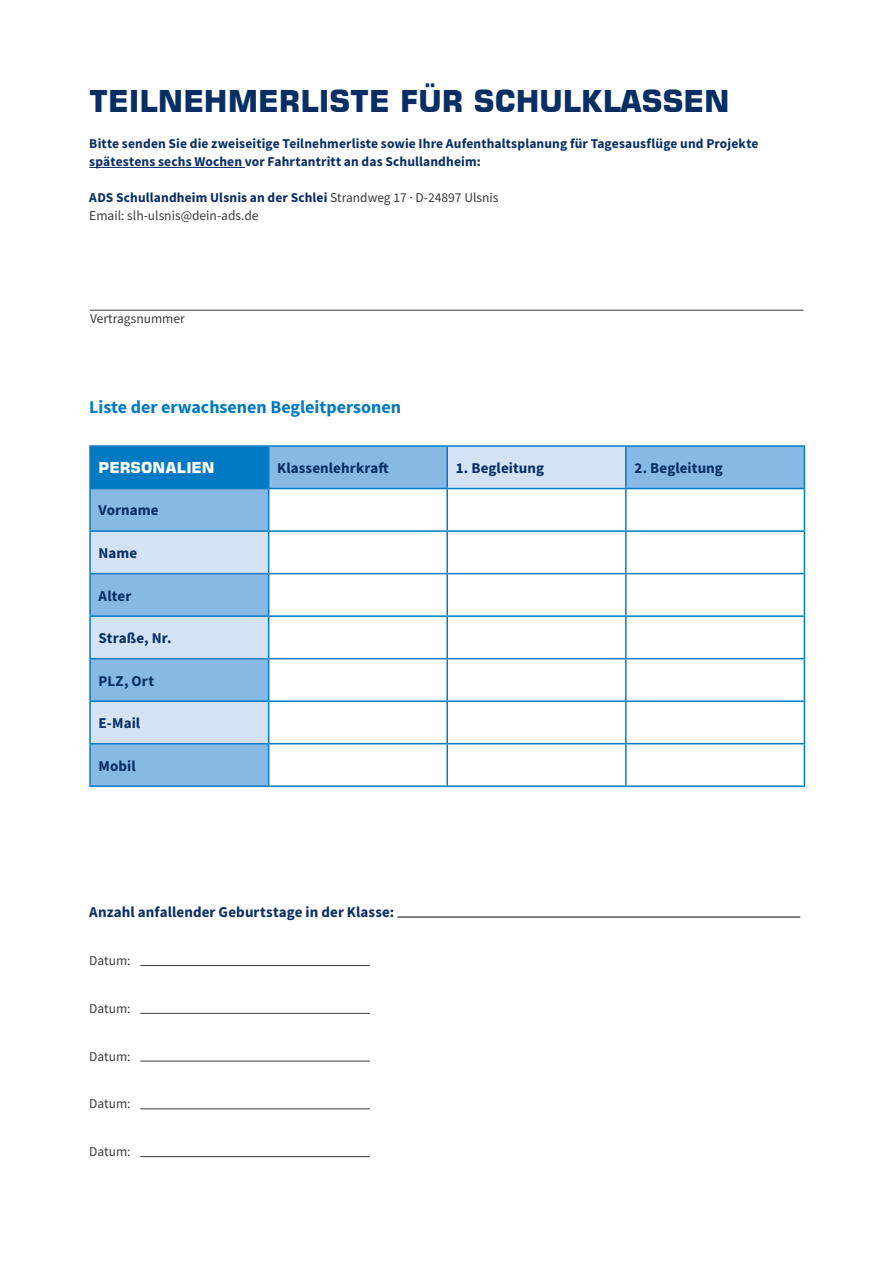
<style>
.page{position:relative;width:893px;height:1263px;background:#fff}
.page>*{position:absolute;margin:0;border:0;box-sizing:border-box;transform-origin:0 0}
.t1{font:700 30px "Square 721 BT";color:#082e64}
.t2{font:700 18px "Source Sans Pro";color:#007ac3}
.t3{font:700 15px "Source Sans Pro";letter-spacing:.005em;color:#082e64}
.t4{font:700 15px "Square 721 BT";letter-spacing:.01em;color:#fff}
.t5{font:700 13.5px/18px "Source Sans Pro";letter-spacing:.01em;color:#082e64}
.t6{font:13.5px/18px "Source Sans Pro";color:#3a3a39}
.s1{font-weight:700;color:#082e64}
</style>
<div class="page">
<svg style="left:91px;top:447px;width:713px;height:338px"></svg>
<svg style="left:91px;top:447px;width:534px;height:296px"></svg>
<hr style="left:89px;top:445px;width:180px;height:2px;background:#007ac3">
<hr style="left:89px;top:447px;width:2px;height:41px;background:#007ac3">
<hr style="left:269px;top:445px;width:178px;height:2px;background:#007ac3">
<hr style="left:268px;top:447px;width:1px;height:41px;background:#007ac3">
<hr style="left:447px;top:445px;width:179px;height:2px;background:#007ac3">
<hr style="left:446px;top:447px;width:2px;height:41px;background:#007ac3">
<hr style="left:626px;top:445px;width:179px;height:2px;background:#007ac3">
<hr style="left:625px;top:447px;width:2px;height:41px;background:#007ac3">
<hr style="left:804px;top:447px;width:1px;height:41px;background:#007ac3">
<hr style="left:89px;top:488px;width:180px;height:1px;background:#007ac3">
<hr style="left:89px;top:489px;width:2px;height:41px;background:#007ac3">
<hr style="left:269px;top:488px;width:178px;height:1px;background:#007ac3">
<hr style="left:268px;top:489px;width:1px;height:41px;background:#007ac3">
<hr style="left:447px;top:488px;width:179px;height:1px;background:#007ac3">
<hr style="left:446px;top:489px;width:2px;height:41px;background:#007ac3">
<hr style="left:626px;top:488px;width:179px;height:1px;background:#007ac3">
<hr style="left:625px;top:489px;width:2px;height:41px;background:#007ac3">
<hr style="left:804px;top:489px;width:1px;height:41px;background:#007ac3">
<hr style="left:89px;top:530px;width:180px;height:2px;background:#007ac3">
<hr style="left:89px;top:532px;width:2px;height:41px;background:#007ac3">
<hr style="left:269px;top:530px;width:178px;height:2px;background:#007ac3">
<hr style="left:268px;top:532px;width:1px;height:41px;background:#007ac3">
<hr style="left:447px;top:530px;width:179px;height:2px;background:#007ac3">
<hr style="left:446px;top:532px;width:2px;height:41px;background:#007ac3">
<hr style="left:626px;top:530px;width:179px;height:2px;background:#007ac3">
<hr style="left:625px;top:532px;width:2px;height:41px;background:#007ac3">
<hr style="left:804px;top:532px;width:1px;height:41px;background:#007ac3">
<hr style="left:89px;top:573px;width:180px;height:1px;background:#007ac3">
<hr style="left:89px;top:574px;width:2px;height:41px;background:#007ac3">
<hr style="left:269px;top:573px;width:178px;height:1px;background:#007ac3">
<hr style="left:268px;top:574px;width:1px;height:41px;background:#007ac3">
<hr style="left:447px;top:573px;width:179px;height:1px;background:#007ac3">
<hr style="left:446px;top:574px;width:2px;height:41px;background:#007ac3">
<hr style="left:626px;top:573px;width:179px;height:1px;background:#007ac3">
<hr style="left:625px;top:574px;width:2px;height:41px;background:#007ac3">
<hr style="left:804px;top:574px;width:1px;height:41px;background:#007ac3">
<hr style="left:89px;top:615px;width:180px;height:2px;background:#007ac3">
<hr style="left:89px;top:617px;width:2px;height:41px;background:#007ac3">
<hr style="left:269px;top:615px;width:178px;height:2px;background:#007ac3">
<hr style="left:268px;top:617px;width:1px;height:41px;background:#007ac3">
<hr style="left:447px;top:615px;width:179px;height:2px;background:#007ac3">
<hr style="left:446px;top:617px;width:2px;height:41px;background:#007ac3">
<hr style="left:626px;top:615px;width:179px;height:2px;background:#007ac3">
<hr style="left:625px;top:617px;width:2px;height:41px;background:#007ac3">
<hr style="left:804px;top:617px;width:1px;height:41px;background:#007ac3">
<hr style="left:89px;top:658px;width:180px;height:1px;background:#007ac3">
<hr style="left:89px;top:659px;width:2px;height:41px;background:#007ac3">
<hr style="left:269px;top:658px;width:178px;height:1px;background:#007ac3">
<hr style="left:268px;top:659px;width:1px;height:41px;background:#007ac3">
<hr style="left:447px;top:658px;width:179px;height:1px;background:#007ac3">
<hr style="left:446px;top:659px;width:2px;height:41px;background:#007ac3">
<hr style="left:626px;top:658px;width:179px;height:1px;background:#007ac3">
<hr style="left:625px;top:659px;width:2px;height:41px;background:#007ac3">
<hr style="left:804px;top:659px;width:1px;height:41px;background:#007ac3">
<hr style="left:89px;top:700px;width:180px;height:2px;background:#007ac3">
<hr style="left:89px;top:702px;width:2px;height:41px;background:#007ac3">
<hr style="left:269px;top:700px;width:178px;height:2px;background:#007ac3">
<hr style="left:268px;top:702px;width:1px;height:41px;background:#007ac3">
<hr style="left:447px;top:700px;width:179px;height:2px;background:#007ac3">
<hr style="left:446px;top:702px;width:2px;height:41px;background:#007ac3">
<hr style="left:626px;top:700px;width:179px;height:2px;background:#007ac3">
<hr style="left:625px;top:702px;width:2px;height:41px;background:#007ac3">
<hr style="left:804px;top:702px;width:1px;height:41px;background:#007ac3">
<hr style="left:89px;top:743px;width:180px;height:1px;background:#007ac3">
<hr style="left:89px;top:744px;width:2px;height:41px;background:#007ac3">
<hr style="left:269px;top:743px;width:178px;height:1px;background:#007ac3">
<hr style="left:268px;top:744px;width:1px;height:41px;background:#007ac3">
<hr style="left:447px;top:743px;width:179px;height:1px;background:#007ac3">
<hr style="left:446px;top:744px;width:2px;height:41px;background:#007ac3">
<hr style="left:626px;top:743px;width:179px;height:1px;background:#007ac3">
<hr style="left:625px;top:744px;width:2px;height:41px;background:#007ac3">
<hr style="left:804px;top:744px;width:1px;height:41px;background:#007ac3">
<hr style="left:89px;top:785px;width:180px;height:2px;background:#007ac3">
<hr style="left:269px;top:785px;width:178px;height:2px;background:#007ac3">
<hr style="left:447px;top:785px;width:179px;height:2px;background:#007ac3">
<hr style="left:626px;top:785px;width:179px;height:2px;background:#007ac3">
<hr style="left:397px;top:917px;width:403px;height:1px;background:#000">
<hr style="left:140px;top:965px;width:230px;height:1px;background:#3a3a39">
<hr style="left:140px;top:1013px;width:230px;height:1px;background:#3a3a39">
<hr style="left:140px;top:1061px;width:230px;height:1px;background:#3a3a39">
<hr style="left:140px;top:1108px;width:230px;height:1px;background:#3a3a39">
<hr style="left:140px;top:1156px;width:230px;height:1px;background:#3a3a39">
<hr style="left:89px;top:167px;width:156px;height:1px;background:#082e64">
<hr style="left:90px;top:310px;width:714px;height:1px;background:#3a3a39">
<h1 class="t1" style="left:89px;top:83px;width:642px">TEILNEHMERLISTE FÜR SCHULKLASSEN</h1>
<p class="t5" style="left:89px;top:134px;width:671px">Bitte senden Sie die zweiseitige Teilnehmerliste sowie Ihre Aufenthaltsplanung für Tagesausflüge und Projekte spätestens sechs Wochen vor Fahrtantritt an das Schullandheim:</p>
<p class="t6" style="left:89px;top:189px;width:411px"><span class="s1">ADS Schullandheim Ulsnis an der Schlei</span> Strandweg 17 · D-24897 Ulsnis<br>Email: slh-ulsnis@dein-ads.de</p>
<p class="t6" style="left:90px;top:310px;width:96px">Vertragsnummer</p>
<h2 class="t2" style="left:89px;top:395px;width:313px">Liste der erwachsenen Begleitpersonen</h2>
<p class="t4" style="left:99px;top:458px;width:118px">PERSONALIEN</p>
<p class="t3" style="left:277px;top:458px;width:113px">Klassenlehrkraft</p>
<p class="t3" style="left:456px;top:458px;width:90px">1. Begleitung</p>
<p class="t3" style="left:634px;top:458px;width:90px">2. Begleitung</p>
<p class="t3" style="left:99px;top:500px;width:62px">Vorname</p>
<p class="t3" style="left:99px;top:543px;width:40px">Name</p>
<p class="t3" style="left:99px;top:585px;width:34px">Alter</p>
<p class="t3" style="left:99px;top:628px;width:74px">Straße, Nr.</p>
<p class="t3" style="left:99px;top:670px;width:57px">PLZ, Ort</p>
<p class="t3" style="left:99px;top:713px;width:43px">E-Mail</p>
<p class="t3" style="left:99px;top:755px;width:39px">Mobil</p>
<p class="t3" style="left:89px;top:902px;width:307px">Anzahl anfallender Geburtstage in der Klasse:</p>
<p class="t6" style="left:89px;top:951px;width:43px">Datum:</p>
<p class="t6" style="left:89px;top:999px;width:43px">Datum:</p>
<p class="t6" style="left:89px;top:1047px;width:43px">Datum:</p>
<p class="t6" style="left:89px;top:1095px;width:43px">Datum:</p>
<p class="t6" style="left:89px;top:1143px;width:43px">Datum:</p>
</div>
